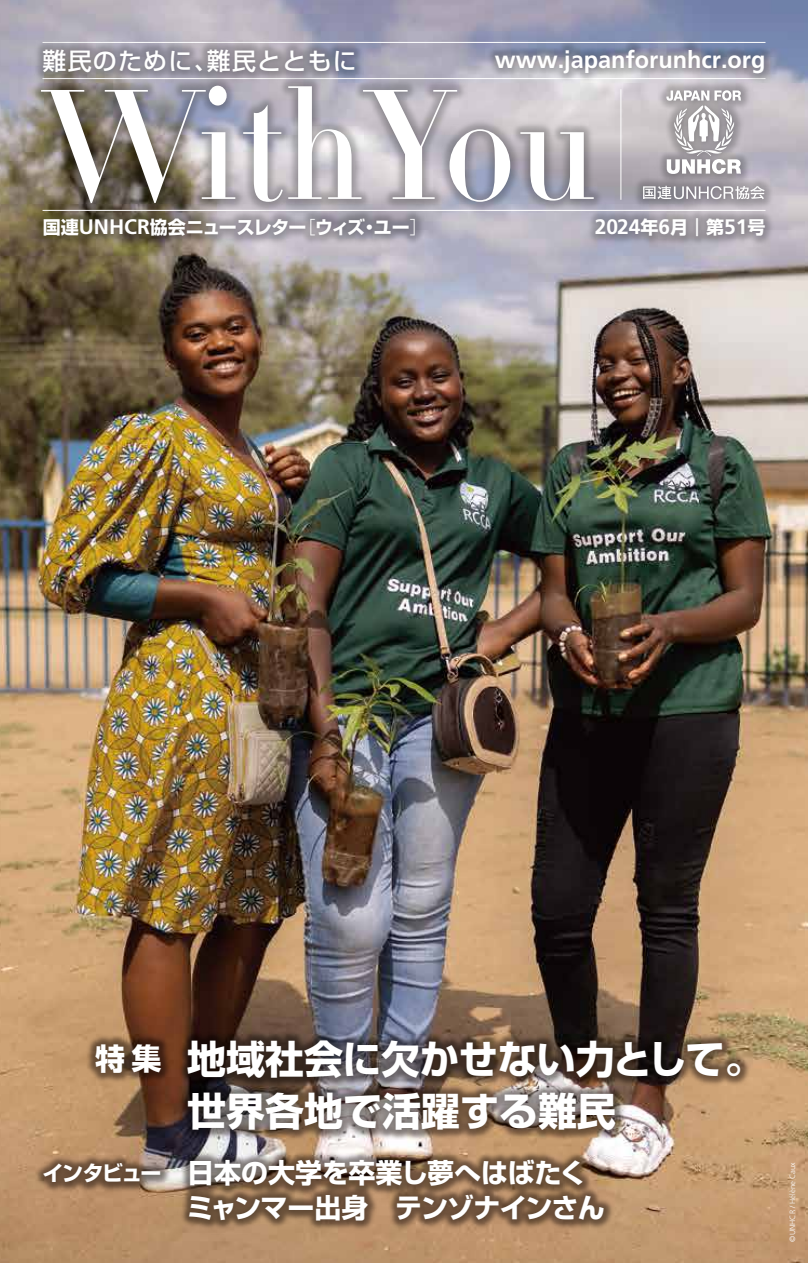
<style>
.page{position:relative;width:808px;height:1263px;background:#fff}
.page>*{position:absolute;margin:0;border:0;box-sizing:border-box;transform-origin:0 0}
.t1{font:153px "Didot LT Pro Headline";color:#fff;scale:.9 1}
.t2{font:700 39px/52.5px "Shin Go Pr 6 N";color:#fff}
.t3{font:700 30px "Shin Go Pr 6 N";color:#fff}
.t4{font:700 27px/34.5px "Shin Go Pr 6 N";letter-spacing:-.015em;color:#fff}
.t5{font:700 24px "Frutiger";color:#fff}
.t6{font:500 24px "Shin Go Pr 6 N";letter-spacing:.05em;color:#fff}
.t7{font:700 21px "Frutiger";color:#fff}
.t8{font:700 21px "Shin Go Pr 6 N";letter-spacing:-.06em;color:#fff}
.t9{font:700 18px "Shin Go Pr 6 N";letter-spacing:-.035em;color:#fff}
.t10{font:300 7.65px "Frutiger";color:#fff}
.s1{font-family:"Frutiger";font-size:21px}
.s2{font-weight:300}
.s3{font-family:"Shin Go Pr 6 N";font-size:18px}
</style>
<div class="page">
<img style="left:0;top:0;width:808px;height:1263px">
<img style="left:32px;top:1031px;width:142px;height:164px">
<img style="left:36px;top:1037px;width:138px;height:158px">
<img style="left:176px;top:1028px;width:576px;height:207px">
<img style="left:180px;top:1033px;width:571px;height:202px">
<img style="left:30px;top:38px;width:747px;height:216px">
<img style="left:35px;top:41px;width:737px;height:213px">
<svg style="left:666px;top:90px;width:75px;height:84px"></svg>
<svg style="left:643px;top:186px;width:122px;height:13px"></svg>
<p class="t6" style="left:42px;top:41px;width:316px">難民のために、難民とともに</p>
<p class="t5" style="left:495px;top:45px;width:272px">www.japanforunhcr.org</p>
<h1 class="t1" style="left:43px;top:51px;width:619px">WithYou</h1>
<p class="t9" style="left:43px;top:213px;width:387px">国連<span class="s1">UNHCR</span>協会ニュースレター<span class="s2">［</span>ウィズ・ユー<span class="s2">］</span></p>
<p class="t7" style="left:595px;top:214px;width:172px">2024<span class="s3">年</span>6<span class="s3">月｜第</span>51<span class="s3">号</span></p>
<p class="t3" style="left:95px;top:1034px;width:68px">特集</p>
<p class="t8" style="left:43px;top:1156px;width:121px">インタビュー</p>
<h2 class="t2" style="left:187px;top:1032px;width:578px">地域社会に欠かせない力として。世界各地で活躍する難民</h2>
<p class="t4" style="left:187px;top:1155px;width:420px">日本の大学を卒業し夢へはばたくミャンマー出身　テンゾナインさん</p>
<p class="t10" style="left:788px;top:1242px;width:81px;rotate:-90deg">©UNHCR / Hélène Caux</p>
</div>
